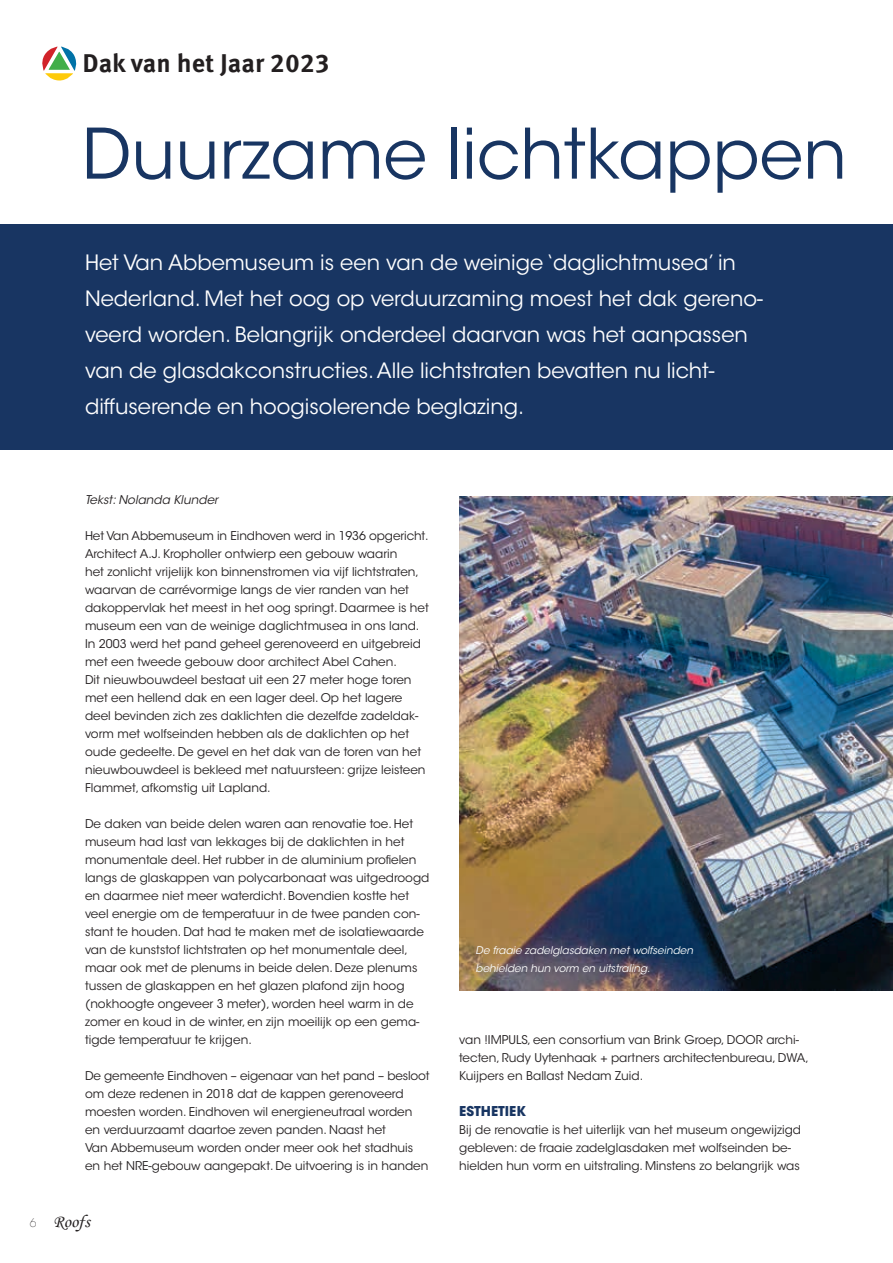
<style>
.page{position:relative;width:893px;height:1263px;background:#fff}
.page>*{position:absolute;margin:0;border:0;box-sizing:border-box;transform-origin:0 0}
.t1{font:69px "ITC Avant Garde Std";color:#183562}
.t2{font:700 25.65px "Meta Correspondence Pro";color:#231f20}
.t3{font:21px/36px "ITC Avant Garde Std";color:#fff}
.t4{font:18px "Monotype Corsiva";color:#231f20}
.t5{font:700 13.5px "ITC Avant Garde Std";color:#183562}
.t6{font:12px/18px "ITC Avant Garde Std";color:#231f20}
.t7{font:italic 12px "ITC Avant Garde Std";color:#231f20}
.t8{font:italic 10.5px/18px "ITC Avant Garde Std";color:#fff}
.s1{font-family:"ITC Avant Garde Std";font-weight:200;font-size:12px}
</style>
<div class="page">
<div style="left:0;top:225px;width:893px;height:225px;background:#183562"></div>
<svg style="left:42px;top:46px;width:35px;height:35px"></svg>
<img style="left:459px;top:496px;width:434px;height:494px">
<h2 class="t2" style="left:83px;top:43px;width:249px">Dak van het Jaar 2023</h2>
<h1 class="t1" style="left:82px;top:112px;width:767px">Duurzame lichtkappen</h1>
<p class="t3" style="left:85px;top:245px;width:679px">Het Van Abbemuseum is een van de weinige ‘daglichtmusea’ in Nederland. Met het oog op verduurzaming moest het dak gereno&shy;veerd worden. Belangrijk onderdeel daarvan was het aanpassen van de glasdakconstructies. Alle lichtstraten bevatten nu licht&shy;diffuserende en hoogisolerende beglazing.</p>
<p class="t7" style="left:85px;top:492px;width:135px">Tekst: Nolanda Klunder</p>
<p class="t6" style="left:85px;top:527px;width:345px">Het Van Abbemuseum in Eindhoven werd in 1936 opgericht.<br>Architect A.J. Kropholler ontwierp een gebouw waarin<br>het zonlicht vrijelijk kon binnenstromen via vijf lichtstraten, waarvan de carrévormige langs de vier randen van het dakoppervlak het meest in het oog springt. Daarmee is het museum een van de weinige daglichtmusea in ons land.<br>In 2003 werd het pand geheel gerenoveerd en uitgebreid met een tweede gebouw door architect Abel Cahen.<br>Dit nieuwbouwdeel bestaat uit een 27 meter hoge toren met een hellend dak en een lager deel. Op het lagere deel bevinden zich zes daklichten die dezelfde zadeldak&shy;vorm met wolfseinden hebben als de daklichten op het oude gedeelte. De gevel en het dak van de toren van het nieuwbouwdeel is bekleed met natuursteen: grijze leisteen Flammet, afkomstig uit Lapland.</p>
<p class="t6" style="left:85px;top:815px;width:346px">De daken van beide delen waren aan renovatie toe. Het museum had last van lekkages bij de daklichten in het monumentale deel. Het rubber in de aluminium profielen langs de glaskappen van polycarbonaat was uitgedroogd en daarmee niet meer waterdicht. Bovendien kostte het veel energie om de temperatuur in de twee panden con&shy;stant te houden. Dat had te maken met de isolatiewaarde van de kunststof lichtstraten op het monumentale deel, maar ook met de plenums in beide delen. Deze plenums tussen de glaskappen en het glazen plafond zijn hoog (nokhoogte ongeveer 3 meter), worden heel warm in de zomer en koud in de winter, en zijn moeilijk op een gema&shy;tigde temperatuur te krijgen.</p>
<p class="t6" style="left:85px;top:1067px;width:346px">De gemeente Eindhoven – eigenaar van het pand – besloot om deze redenen in 2018 dat de kappen gerenoveerd moesten worden. Eindhoven wil energieneutraal worden en verduurzaamt daartoe zeven panden. Naast het<br>Van Abbemuseum worden onder meer ook het stadhuis en het NRE-gebouw aangepakt. De uitvoering is in handen</p>
<h3 class="t4" style="left:30px;top:1210px;width:61px"><span class="s1">6</span> Roofs</h3>
<p class="t8" style="left:476px;top:941px;width:219px">De fraaie zadelglasdaken met wolfseinden behielden hun vorm en uitstraling.</p>
<p class="t6" style="left:459px;top:1031px;width:351px">van !IMPULS, een consortium van Brink Groep, DOOR archi&shy;tecten, Rudy Uytenhaak + partners architectenbureau, DWA,<br>Kuijpers en Ballast Nedam Zuid.</p>
<p class="t5" style="left:459px;top:1102px;width:68px">ESTHETIEK</p>
<p class="t6" style="left:459px;top:1121px;width:343px">Bij de renovatie is het uiterlijk van het museum ongewijzigd gebleven: de fraaie zadelglasdaken met wolfseinden be&shy;hielden hun vorm en uitstraling. Minstens zo belangrijk was</p>
</div>
